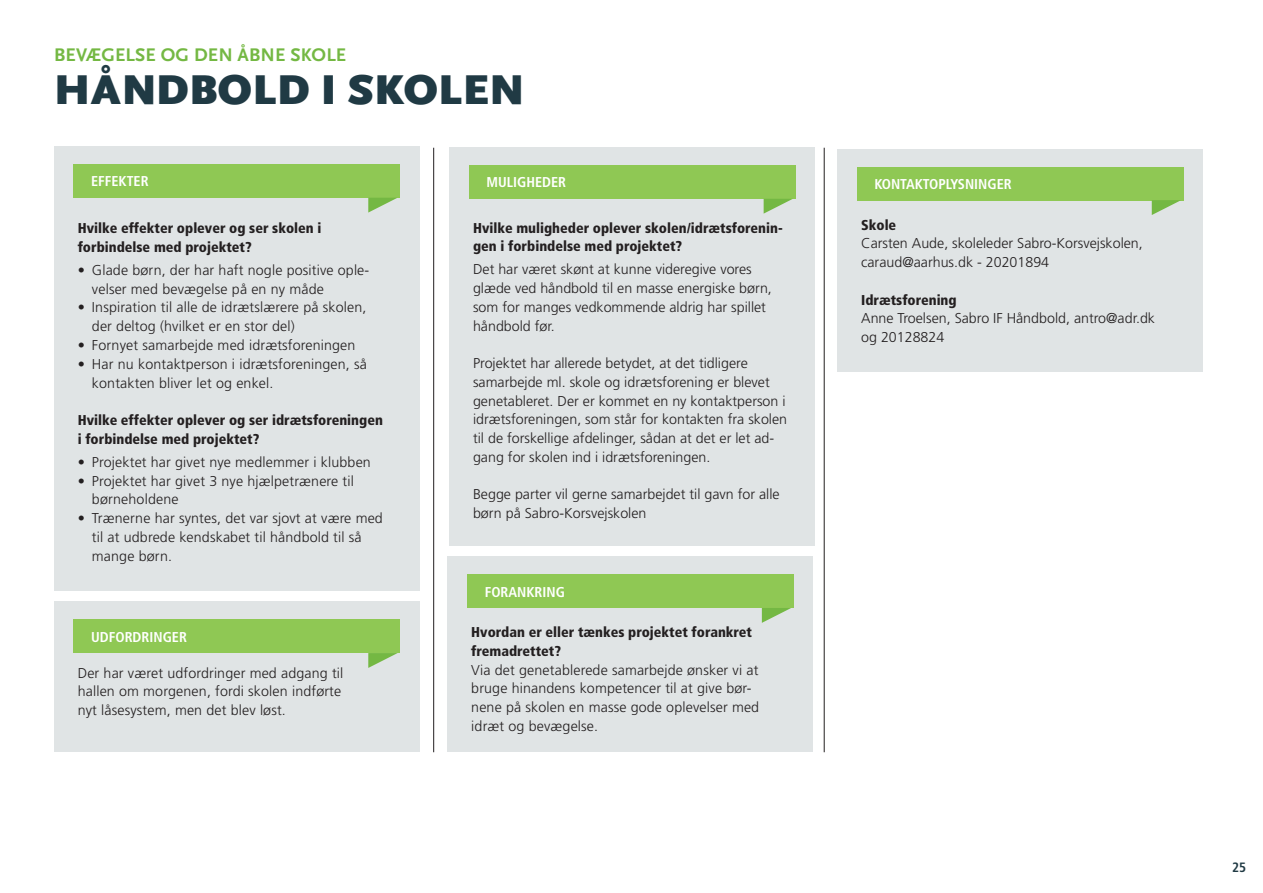
<style>
.page{position:relative;width:1263px;height:893px;background:#fff}
.page>*{position:absolute;margin:0;border:0;box-sizing:border-box;transform-origin:0 0}
.t1{font:900 43.5px "Scala Sans OT";letter-spacing:.01em;color:#203a44}
.t2{font:700 19.05px "Scala Sans OT";letter-spacing:.01em;color:#74b843}
.t3{font:300 14.25px/18.8px "Frutiger";letter-spacing:.01em;color:#231f20}
.t4{font:900 condensed 14.25px/18.8px "Frutiger";color:#231f20}
.t5{font:700 condensed 14.25px "Frutiger";color:#fff}
.t6{font:700 condensed 13.5px "Frutiger";color:#203a44}
</style>
<div class="page">
<div style="left:54px;top:146px;width:366px;height:445px;background:#e0e4e5"></div>
<div style="left:54px;top:602px;width:366px;height:150px;background:#e0e4e5"></div>
<div style="left:449px;top:147px;width:366px;height:399px;background:#e0e4e5"></div>
<div style="left:448px;top:557px;width:365px;height:195px;background:#e0e4e5"></div>
<div style="left:73px;top:164px;width:327px;height:34px;background:#8fc854"></div>
<div style="left:73px;top:620px;width:327px;height:33px;background:#8fc854"></div>
<div style="left:469px;top:165px;width:326px;height:34px;background:#8fc854"></div>
<div style="left:467px;top:575px;width:326px;height:33px;background:#8fc854"></div>
<svg style="left:368px;top:198px;width:29px;height:15px"></svg>
<svg style="left:368px;top:653px;width:30px;height:15px"></svg>
<svg style="left:764px;top:199px;width:29px;height:15px"></svg>
<svg style="left:762px;top:608px;width:29px;height:15px"></svg>
<hr style="left:433px;top:148px;width:1px;height:604px;background:#231f20">
<hr style="left:824px;top:148px;width:1px;height:604px;background:#231f20">
<div style="left:837px;top:149px;width:366px;height:222px;background:#e0e4e5"></div>
<div style="left:857px;top:167px;width:326px;height:33px;background:#8fc854"></div>
<svg style="left:1152px;top:200px;width:29px;height:15px"></svg>
<h2 class="t2" style="left:54px;top:44px;width:294px">BEVÆGELSE OG DEN ÅBNE SKOLE</h2>
<h1 class="t1" style="left:54px;top:65px;width:471px">HÅNDBOLD I SKOLEN</h1>
<p class="t5" style="left:91px;top:173px;width:59px">EFFEKTER</p>
<p class="t5" style="left:486px;top:174px;width:81px">MULIGHEDER</p>
<p class="t4" style="left:78px;top:219px;width:245px">Hvilke effekter oplever og ser skolen i forbindelse med projektet?</p>
<p class="t3" style="left:92px;top:261px;width:279px;text-indent:-14px">• Glade børn, der har haft nogle positive ople&shy;velser med bevægelse på en ny måde</p>
<p class="t3" style="left:92px;top:298px;width:276px;text-indent:-14px">• Inspiration til alle de idrætslærere på skolen, der deltog (hvilket er en stor del)</p>
<p class="t3" style="left:78px;top:336px;width:279px">• Fornyet samarbejde med idrætsforeningen</p>
<p class="t3" style="left:92px;top:355px;width:276px;text-indent:-14px">• Har nu kontaktperson i idrætsforeningen, så kontakten bliver let og enkel.</p>
<p class="t4" style="left:78px;top:411px;width:307px">Hvilke effekter oplever og ser idrætsforeningen i forbindelse med projektet?</p>
<p class="t3" style="left:78px;top:453px;width:295px">• Projektet har givet nye medlemmer i klubben</p>
<p class="t3" style="left:92px;top:471px;width:263px;text-indent:-14px">• Projektet har givet 3 nye hjælpetrænere til børneholdene</p>
<p class="t3" style="left:92px;top:509px;width:292px;text-indent:-14px">• Trænerne har syntes, det var sjovt at være med til at udbrede kendskabet til håndbold til så mange børn.</p>
<p class="t4" style="left:473px;top:218px;width:311px">Hvilke muligheder oplever skolen/idrætsforenin&shy;gen i forbindelse med projektet?</p>
<p class="t3" style="left:473px;top:260px;width:300px">Det har været skønt at kunne videregive vores glæde ved håndbold til en masse energiske børn, som for manges vedkommende aldrig har spillet håndbold før.</p>
<p class="t3" style="left:473px;top:354px;width:316px">Projektet har allerede betydet, at det tidligere samarbejde ml. skole og idrætsforening er blevet genetableret. Der er kommet en ny kontaktperson i idrætsforeningen, som står for kontakten fra skolen til de forskellige afdelinger, sådan at det er let ad&shy;gang for skolen ind i idrætsforeningen.</p>
<p class="t3" style="left:473px;top:485px;width:308px">Begge parter vil gerne samarbejdet til gavn for alle børn på Sabro-Korsvejskolen</p>
<p class="t5" style="left:485px;top:583px;width:82px">FORANKRING</p>
<p class="t5" style="left:91px;top:628px;width:97px">UDFORDRINGER</p>
<p class="t3" style="left:78px;top:663px;width:267px">Der har været udfordringer med adgang til hallen om morgenen, fordi skolen indførte nyt låsesystem, men det blev løst.</p>
<p class="t4" style="left:471px;top:623px;width:282px">Hvordan er eller tænkes projektet forankret fremadrettet?</p>
<p class="t3" style="left:471px;top:661px;width:289px">Via det genetablerede samarbejde ønsker vi at bruge hinandens kompetencer til at give bør&shy;nene på skolen en masse gode oplevelser med idræt og bevægelse.</p>
<p class="t5" style="left:875px;top:175px;width:139px">KONTAKTOPLYSNINGER</p>
<p class="t4" style="left:861px;top:215px;width:37px">Skole</p>
<p class="t3" style="left:861px;top:234px;width:283px">Carsten Aude, skoleleder Sabro-Korsvejskolen, caraud@aarhus.dk - 20201894</p>
<p class="t4" style="left:861px;top:290px;width:97px">Idrætsforening</p>
<p class="t3" style="left:861px;top:309px;width:295px">Anne Troelsen, Sabro IF Håndbold, antro@adr.dk og 20128824</p>
<p class="t6" style="left:1232px;top:860px;width:15px">25</p>
</div>
